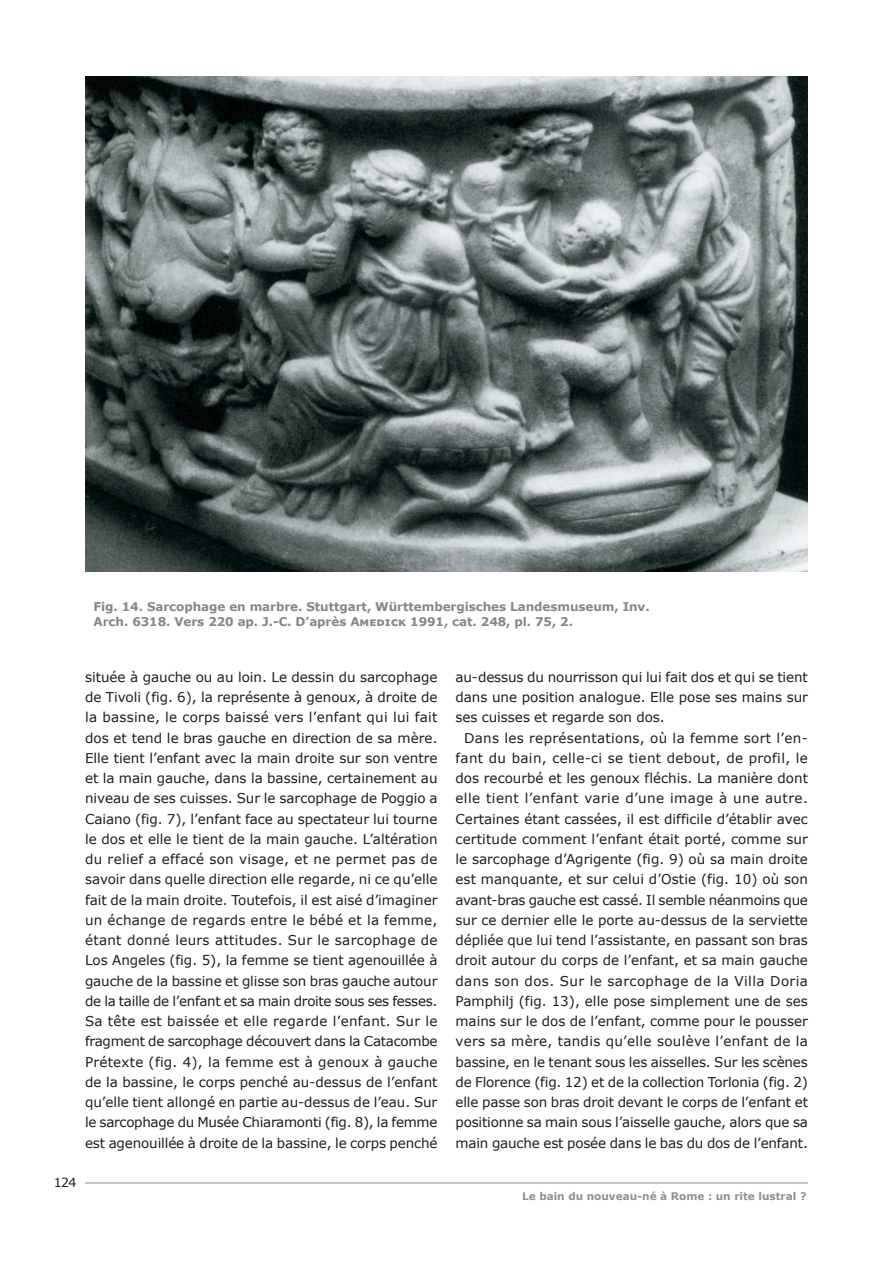
<style>
.page{position:relative;width:893px;height:1263px;background:#fff}
.page>*{position:absolute;margin:0;border:0;box-sizing:border-box;transform-origin:0 0}
.t1{font:13.5px/20.2px "Verdana";letter-spacing:-.01em;color:#1d1d1b;text-align:justify}
.t2{font:12.6px "Verdana";color:#1d1d1b}
.t3{font:700 12px/15px "Verdana";letter-spacing:-.005em;color:#878787}
.t4{font:700 10.5px "Verdana";color:#919190}
</style>
<div class="page">
<hr style="left:85px;top:1182px;width:723px;height:2px;background:#c7c7c6">
<img style="left:85px;top:77px;width:722px;height:494px">
<p class="t3" style="left:94px;top:599px;width:558px">Fig. 14. Sarcophage en marbre. Stuttgart, Württembergisches Landesmuseum, Inv.<br>Arch. 6318. Vers 220 ap. J.-C. D’après Amedick 1991, cat. 248, pl. 75, 2.</p>
<p class="t1" style="left:85px;top:667px;width:354px">située à gauche ou au loin. Le dessin du sarcophage de Tivoli (fig. 6), la représente à genoux, à droite de la bassine, le corps baissé vers l’enfant qui lui fait dos et tend le bras gauche en direction de sa mère.<br>Elle tient l’enfant avec la main droite sur son ventre et la main gauche, dans la bassine, certainement au niveau de ses cuisses. Sur le sarcophage de Poggio a Caiano (fig. 7), l’enfant face au spectateur lui tourne le dos et elle le tient de la main gauche. L’altération du relief a effacé son visage, et ne permet pas de savoir dans quelle direction elle regarde, ni ce qu’elle fait de la main droite. Toutefois, il est aisé d’imaginer un échange de regards entre le bébé et la femme, étant donné leurs attitudes. Sur le sarcophage de Los Angeles (fig. 5), la femme se tient agenouillée à gauche de la bassine et glisse son bras gauche autour de la taille de l’enfant et sa main droite sous ses fesses.<br>Sa tête est baissée et elle regarde l’enfant. Sur le fragment de sarcophage découvert dans la Catacombe Prétexte (fig. 4), la femme est à genoux à gauche de la bassine, le corps penché au-dessus de l’enfant qu’elle tient allongé en partie au-dessus de l’eau. Sur le sarcophage du Musée Chiaramonti (fig. 8), la femme est agenouillée à droite de la bassine, le corps penché</p>
<p class="t1" style="left:455px;top:667px;width:354px">au-dessus du nourrisson qui lui fait dos et qui se tient dans une position analogue. Elle pose ses mains sur ses cuisses et regarde son dos.</p>
<p class="t1" style="left:455px;top:727px;width:354px;text-indent:9px">Dans les représentations, où la femme sort l’en&shy;fant du bain, celle-ci se tient debout, de profil, le dos recourbé et les genoux fléchis. La manière dont elle tient l’enfant varie d’une image à une autre.<br>Certaines étant cassées, il est difficile d’établir avec certitude comment l’enfant était porté, comme sur le sarcophage d’Agrigente (fig. 9) où sa main droite est manquante, et sur celui d’Ostie (fig. 10) où son avant-bras gauche est cassé. Il semble néanmoins que sur ce dernier elle le porte au-dessus de la serviette dépliée que lui tend l’assistante, en passant son bras droit autour du corps de l’enfant, et sa main gauche dans son dos. Sur le sarcophage de la Villa Doria Pamphilj (fig. 13), elle pose simplement une de ses mains sur le dos de l’enfant, comme pour le pousser vers sa mère, tandis qu’elle soulève l’enfant de la bassine, en le tenant sous les aisselles. Sur les scènes de Florence (fig. 12) et de la collection Torlonia (fig. 2) elle passe son bras droit devant le corps de l’enfant et positionne sa main sous l’aisselle gauche, alors que sa main gauche est posée dans le bas du dos de l’enfant.</p>
<p class="t2" style="left:54px;top:1173px;width:24px">124</p>
<p class="t4" style="left:522px;top:1189px;width:286px">Le bain du nouveau-né à Rome : un rite lustral ?</p>
</div>
